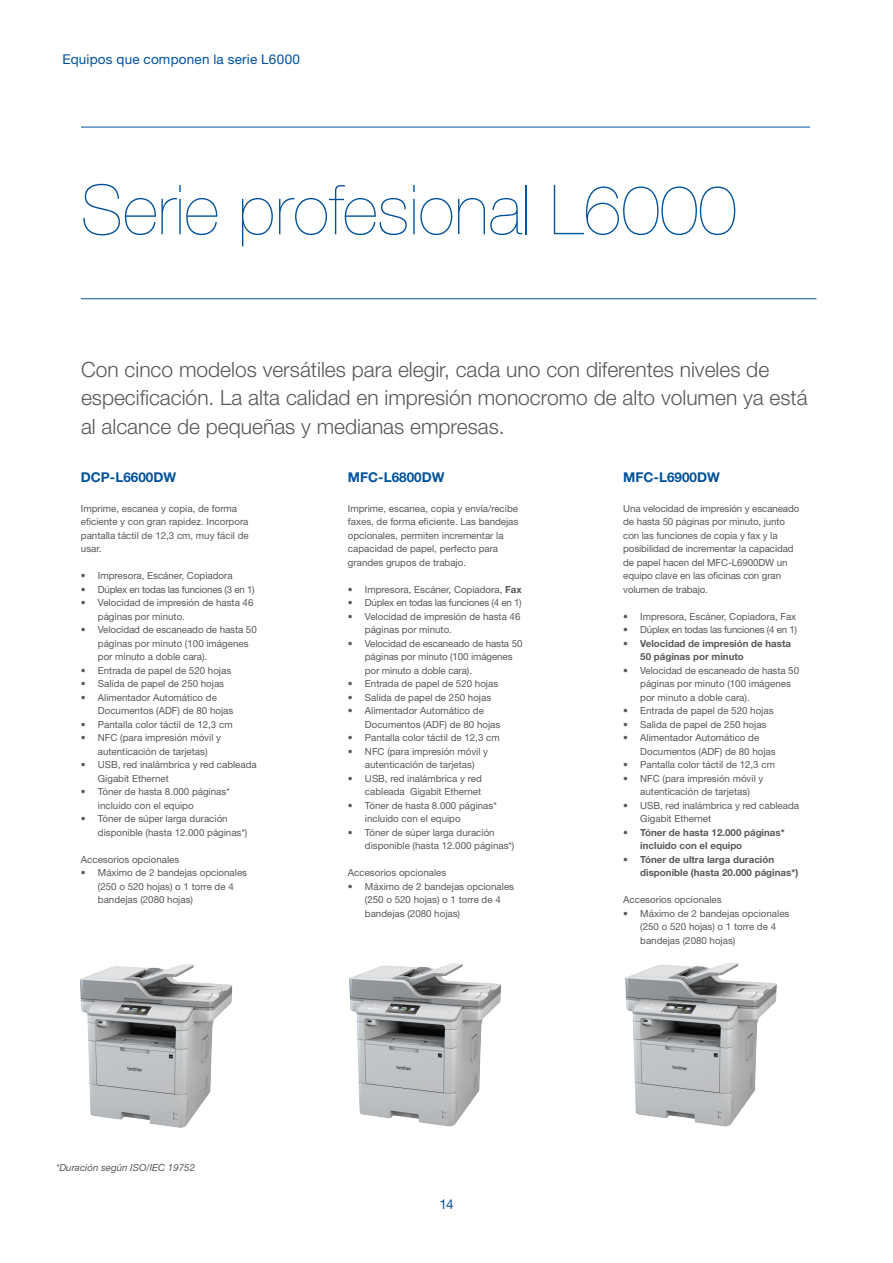
<style>
.page{position:relative;width:893px;height:1263px;background:#fff}
.page>*{position:absolute;margin:0;border:0;box-sizing:border-box;transform-origin:0 0}
.HEADING{font:200 69px "Helvetica Neue LT Std";color:#01519b}
.t1{font:300 21px/28.5px "Helvetica Neue LT Std";color:#57585a}
.Sub_Heading_2{font:700 13.5px "Helvetica Neue LT Std";color:#01519b}
.t2{font:13.5px "Helvetica Neue LT Std";letter-spacing:.015em;color:#01519b}
.t3{font:9.75px/13.5px "Helvetica Neue LT Std";color:#57585a}
.t4{font:700 9.75px/13.5px "Helvetica Neue LT Std";color:#57585a}
.t5{font:9.75px "Helvetica Neue LT Std";letter-spacing:-.025em;color:#57585a}
.t6{font:italic 9.75px "Helvetica Neue LT Std";color:#57585a}
.s1{font-weight:700}
.s2{font-weight:400}
</style>
<div class="page">
<img style="left:80px;top:964px;width:153px;height:164px">
<img style="left:626px;top:963px;width:151px;height:164px">
<img style="left:349px;top:963px;width:152px;height:164px">
<hr style="left:81px;top:127px;width:729px;height:1px;background:#01519b">
<hr style="left:81px;top:298px;width:735px;height:1px;background:#01519b">
<p class="t2" style="left:63px;top:51px;width:239px">Equipos que componen la serie L6000</p>
<p class="HEADING" style="left:81px;top:170px;width:657px">Serie profesional L6000</p>
<p class="t1" style="left:81px;top:354px;width:728px">Con cinco modelos versátiles para elegir, cada uno con diferentes niveles de especificación. La alta calidad en impresión monocromo de alto volumen ya está al alcance de pequeñas y medianas empresas.</p>
<p class="Sub_Heading_2" style="left:81px;top:469px;width:97px">DCP-L6600DW</p>
<p class="t3" style="left:81px;top:501px;width:169px">Imprime, escanea y copia, de forma eficiente y con gran rapidez. Incorpora pantalla táctil de 12,3 cm, muy fácil de usar.</p>
<p class="t3" style="left:81px;top:569px;width:153px">• Impresora, Escáner, Copiadora</p>
<p class="t5" style="left:81px;top:583px;width:175px">• Dúplex en todas las funciones (3 en 1)</p>
<p class="t3" style="left:98px;top:596px;width:157px;text-indent:-17px">• Velocidad de impresión de hasta 46 páginas por minuto.</p>
<p class="t3" style="left:98px;top:623px;width:160px;text-indent:-17px">• Velocidad de escaneado de hasta 50 páginas por minuto (100 imágenes por minuto a doble cara).</p>
<p class="t3" style="left:81px;top:663px;width:152px">• Entrada de papel de 520 hojas</p>
<p class="t3" style="left:81px;top:677px;width:145px">• Salida de papel de 250 hojas</p>
<p class="t3" style="left:98px;top:690px;width:137px;text-indent:-17px">• Alimentador Automático de<br>Documentos (ADF) de 80 hojas</p>
<p class="t3" style="left:81px;top:717px;width:153px">• Pantalla color táctil de 12,3 cm</p>
<p class="t3" style="left:81px;top:731px;width:142px;text-align:center">• NFC (para impresión móvil y autenticación de tarjetas)</p>
<p class="t3" style="left:98px;top:758px;width:160px;text-indent:-17px">• USB, red inalámbrica y red cableada<br>Gigabit Ethernet</p>
<p class="t3" style="left:98px;top:785px;width:133px;text-indent:-17px">• Tóner de hasta 8.000 páginas* incluido con el equipo</p>
<p class="t3" style="left:98px;top:812px;width:151px;text-indent:-17px">• Tóner de súper larga duración disponible (hasta 12.000 páginas*)</p>
<p class="t3" style="left:81px;top:852px;width:100px">Accesorios opcionales</p>
<p class="t3" style="left:98px;top:866px;width:151px;text-indent:-17px">• Máximo de 2 bandejas opcionales (250 o 520 hojas) o 1 torre de 4 bandejas (2080 hojas)</p>
<p class="Sub_Heading_2" style="left:348px;top:469px;width:98px">MFC-L6800DW</p>
<p class="t3" style="left:348px;top:501px;width:172px">Imprime, escanea, copia y envía/recibe faxes, de forma eficiente. Las bandejas opcionales, permiten incrementar la capacidad de papel, perfecto para grandes grupos de trabajo.</p>
<p class="t3" style="left:348px;top:582px;width:175px">• Impresora, Escáner, Copiadora, <span class="s1">Fax</span></p>
<p class="t5" style="left:348px;top:597px;width:175px">• Dúplex en todas las funciones (4 en 1)</p>
<p class="t3" style="left:365px;top:609px;width:157px;text-indent:-17px">• Velocidad de impresión de hasta 46 páginas por minuto.</p>
<p class="t3" style="left:365px;top:636px;width:159px;text-indent:-17px">• Velocidad de escaneado de hasta 50 páginas por minuto (100 imágenes por minuto a doble cara).</p>
<p class="t3" style="left:348px;top:677px;width:152px">• Entrada de papel de 520 hojas</p>
<p class="t3" style="left:348px;top:690px;width:145px">• Salida de papel de 250 hojas</p>
<p class="t3" style="left:365px;top:704px;width:137px;text-indent:-17px">• Alimentador Automático de<br>Documentos (ADF) de 80 hojas</p>
<p class="t3" style="left:348px;top:731px;width:153px">• Pantalla color táctil de 12,3 cm</p>
<p class="t3" style="left:348px;top:744px;width:142px;text-align:center">• NFC (para impresión móvil y autenticación de tarjetas)</p>
<p class="t3" style="left:348px;top:771px;width:135px;text-align:right">• USB, red inalámbrica y red cableada Gigabit Ethernet</p>
<p class="t3" style="left:365px;top:798px;width:133px;text-indent:-17px">• Tóner de hasta 8.000 páginas* incluido con el equipo</p>
<p class="t3" style="left:365px;top:825px;width:151px;text-indent:-17px">• Tóner de súper larga duración disponible (hasta 12.000 páginas*)</p>
<p class="t3" style="left:348px;top:866px;width:100px">Accesorios opcionales</p>
<p class="t3" style="left:365px;top:879px;width:151px;text-indent:-17px">• Máximo de 2 bandejas opcionales (250 o 520 hojas) o 1 torre de 4 bandejas (2080 hojas)</p>
<p class="t6" style="left:56px;top:1162px;width:141px">*Duración según ISO/IEC 19752</p>
<h3 class="t2" style="left:439px;top:1196px;width:16px">14</h3>
<p class="Sub_Heading_2" style="left:623px;top:469px;width:98px">MFC-L6900DW</p>
<p class="t3" style="left:623px;top:501px;width:178px">Una velocidad de impresión y escaneado de hasta 50 páginas por minuto, junto con las funciones de copia y fax y la posibilidad de incrementar la capacidad de papel hacen del MFC-L6900DW un equipo clave en las oficinas con gran volumen de trabajo.</p>
<p class="t3" style="left:623px;top:609px;width:175px">• Impresora, Escáner, Copiadora, Fax</p>
<p class="t5" style="left:623px;top:624px;width:175px">• Dúplex en todas las funciones (4 en 1)</p>
<p class="t4" style="left:640px;top:636px;width:152px;text-indent:-17px"><span class="s2">•</span> Velocidad de impresión de hasta<br>50 páginas por minuto</p>
<p class="t3" style="left:640px;top:663px;width:160px;text-indent:-17px">• Velocidad de escaneado de hasta 50 páginas por minuto (100 imágenes por minuto a doble cara).</p>
<p class="t3" style="left:623px;top:704px;width:152px">• Entrada de papel de 520 hojas</p>
<p class="t3" style="left:623px;top:717px;width:145px">• Salida de papel de 250 hojas</p>
<p class="t3" style="left:640px;top:731px;width:137px;text-indent:-17px">• Alimentador Automático de<br>Documentos (ADF) de 80 hojas</p>
<p class="t3" style="left:623px;top:758px;width:153px">• Pantalla color táctil de 12,3 cm</p>
<p class="t3" style="left:623px;top:771px;width:142px;text-align:center">• NFC (para impresión móvil y autenticación de tarjetas)</p>
<p class="t3" style="left:640px;top:798px;width:160px;text-indent:-17px">• USB, red inalámbrica y red cableada<br>Gigabit Ethernet</p>
<p class="t4" style="left:640px;top:825px;width:146px;text-indent:-17px"><span class="s2">•</span> Tóner de hasta 12.000 páginas* incluido con el equipo</p>
<p class="t4" style="left:640px;top:852px;width:159px;text-indent:-17px">• Tóner de ultra larga duración disponible (hasta 20.000 páginas*)</p>
<p class="t3" style="left:623px;top:893px;width:100px">Accesorios opcionales</p>
<p class="t3" style="left:640px;top:906px;width:151px;text-indent:-17px">• Máximo de 2 bandejas opcionales (250 o 520 hojas) o 1 torre de 4 bandejas (2080 hojas)</p>
</div>
